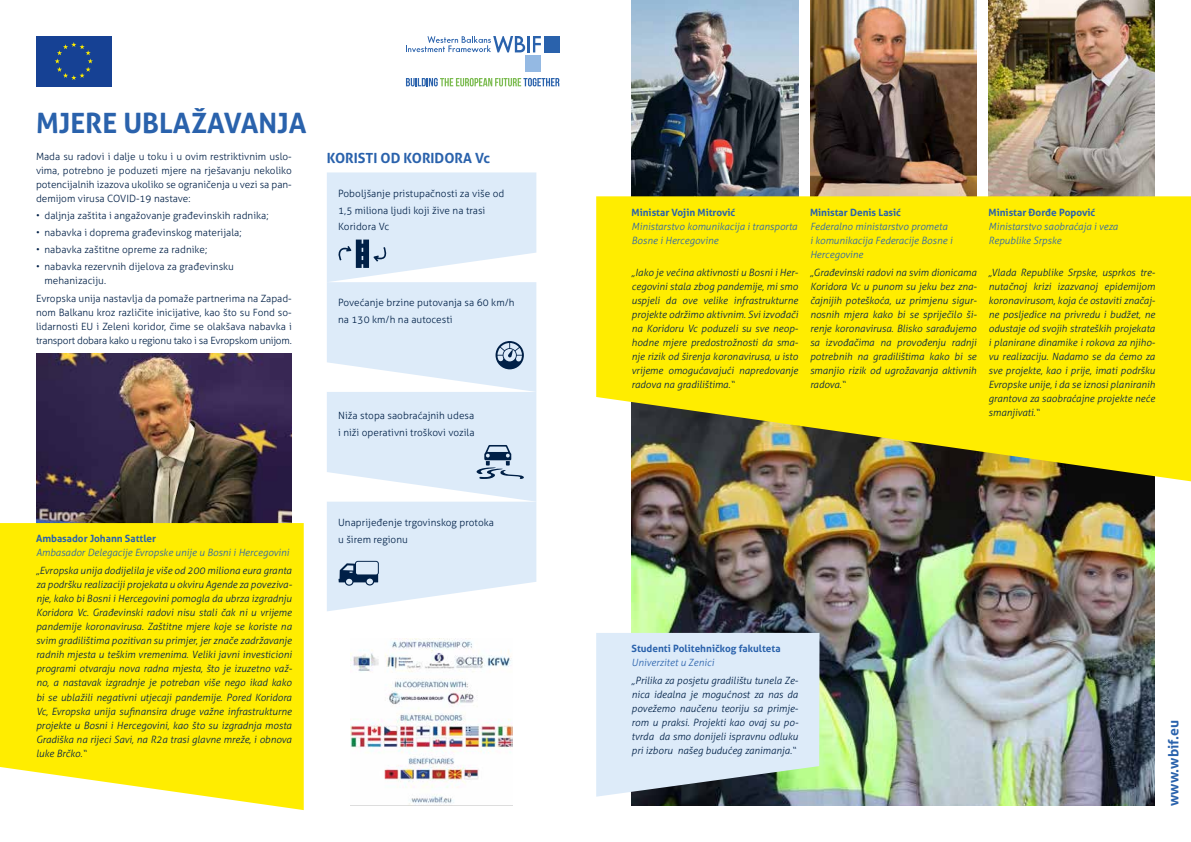
<style>
.page{position:relative;width:1191px;height:842px;background:#fff}
.page>*{position:absolute;margin:0;border:0;box-sizing:border-box;transform-origin:0 0}
.t1{font:700 28px "Aller";color:#2a62ac}
.t2{font:700 14px "Aller";color:#2a62ac}
.t3{font:italic 300 10px/14px "Aller";color:#002047;text-align:justify}
.t4{font:300 10px/14px "Aller";letter-spacing:.005em;color:#002047}
.t5{font:italic 300 10px/14px "Aller";color:#2a62ac}
.t6{font:700 10px "Aller";color:#2a62ac}
</style>
<div class="page">
<img style="left:36px;top:354px;width:256px;height:169px">
<img style="left:631px;top:481px;width:524px;height:325px">
<img style="left:631px;top:0;width:167px;height:196px">
<img style="left:810px;top:0;width:166px;height:196px">
<img style="left:988px;top:0;width:167px;height:196px">
<svg style="left:596px;top:196px;width:595px;height:285px;fill:#ffed00"></svg>
<svg style="left:0;top:523px;width:304px;height:287px;fill:#ffed00"></svg>
<svg style="left:596px;top:633px;width:223px;height:164px"></svg>
<img style="left:351px;top:639px;width:161px;height:167px">
<svg style="left:327px;top:172px;width:209px;height:439px"></svg>
<div style="left:36px;top:36px;width:76px;height:50px;background:#164194"></div>
<svg style="left:55px;top:42px;width:38px;height:38px"></svg>
<svg style="left:406px;top:36px;width:135px;height:16px"></svg>
<div style="left:525px;top:55px;width:16px;height:16px;background:#94b9e3"></div>
<div style="left:544px;top:36px;width:15px;height:16px;background:#2a62ac"></div>
<svg style="left:406px;top:78px;width:153px;height:8px"></svg>
<h1 class="t1" style="left:36px;top:105px;width:272px">MJERE UBLAŽAVANJA</h1>
<p class="t4" style="left:36px;top:150px;width:257px;text-align:justify">Mada su radovi i dalje u toku i u ovim restriktivnim uslo&shy;vima, potrebno je poduzeti mjere na rješavanju nekoliko potencijalnih izazova ukoliko se ograničenja u vezi sa pan&shy;demijom virusa COVID-19 nastave:</p>
<p class="t4" style="left:36px;top:209px;width:234px">• daljnja zaštita i angažovanje građevinskih radnika;</p>
<p class="t4" style="left:36px;top:226px;width:207px">• nabavka i doprema građevinskog materijala;</p>
<p class="t4" style="left:36px;top:242px;width:173px">• nabavka zaštitne opreme za radnike;</p>
<p class="t4" style="left:44px;top:259px;width:191px;text-indent:-8px">• nabavka rezervnih dijelova za građevinsku mehanizaciju.</p>
<p class="t4" style="left:36px;top:291px;width:257px;text-align:justify">Evropska unija nastavlja da pomaže partnerima na Zapad&shy;nom Balkanu kroz različite inicijative, kao što su Fond so&shy;lidarnosti EU i Zeleni koridor, čime se olakšava nabavka i transport dobara kako u regionu tako i sa Evropskom unijom.</p>
<h2 class="t2" style="left:327px;top:150px;width:165px">KORISTI OD KORIDORA Vc</h2>
<p class="t4" style="left:338px;top:185px;width:168px;line-height:16.8px">Poboljšanje pristupačnosti za više od<br>1,5 miliona ljudi koji žive na trasi<br>Koridora Vc</p>
<p class="t4" style="left:338px;top:294px;width:178px;line-height:16.8px">Povećanje brzine putovanja sa 60 km/h na 130 km/h na autocesti</p>
<p class="t4" style="left:338px;top:407px;width:138px;line-height:16.8px">Niža stopa saobraćajnih udesa i niži operativni troškovi vozila</p>
<p class="t6" style="left:36px;top:533px;width:122px">Ambasador Johann Sattler</p>
<p class="t5" style="left:36px;top:546px;width:255px">Ambasador Delegacije Evropske unije u Bosni i Hercegovini</p>
<p class="t3" style="left:36px;top:564px;width:257px">„Evropska unija dodijelila je više od 200 miliona eura granta za podršku realizaciji projekata u okviru Agende za poveziva&shy;nje, kako bi Bosni i Hercegovini pomogla da ubrza izgradnju Koridora Vc. Građevinski radovi nisu stali čak ni u vrijeme pandemije koronavirusa. Zaštitne mjere koje se koriste na svim gradilištima pozitivan su primjer, jer znače zadržavanje radnih mjesta u teškim vremenima. Veliki javni investicioni programi otvaraju nova radna mjesta, što je izuzetno važ&shy;no, a nastavak izgradnje je potreban više nego ikad kako bi se ublažili negativni utjecaji pandemije. Pored Koridora Vc, Evropska unija sufinansira druge važne infrastrukturne projekte u Bosni i Hercegovini, kao što su izgradnja mosta Gradiška na rijeci Savi, na R2a trasi glavne mreže, i obnova luke Brčko.“</p>
<p class="t4" style="left:338px;top:514px;width:157px;line-height:16.8px">Unaprijeđenje trgovinskog protoka u širem regionu</p>
<p class="t6" style="left:631px;top:206px;width:105px">Ministar Vojin Mitrović</p>
<p class="t5" style="left:631px;top:219px;width:167px">Ministarstvo komunikacija i transporta<br>Bosne i Hercegovine</p>
<p class="t3" style="left:631px;top:265px;width:168px">„Iako je većina aktivnosti u Bosni i Her&shy;cegovini stala zbog pandemije, mi smo uspjeli da ove velike infrastrukturne projekte održimo aktivnim. Svi izvođači na Koridoru Vc poduzeli su sve neop&shy;hodne mjere predostrožnosti da sma&shy;nje rizik od širenja koronavirusa, u isto vrijeme omogućavajući napredovanje radova na gradilištima.“</p>
<p class="t6" style="left:810px;top:206px;width:92px">Ministar Denis Lasić</p>
<p class="t5" style="left:810px;top:219px;width:144px">Federalno ministarstvo prometa i komunikacija Federacije Bosne i<br>Hercegovine</p>
<p class="t3" style="left:810px;top:265px;width:168px">„Građevinski radovi na svim dionicama Koridora Vc u punom su jeku bez zna&shy;čajnijih poteškoća, uz primjenu sigur&shy;nosnih mjera kako bi se spriječilo ši&shy;renje koronavirusa. Blisko sarađujemo sa izvođačima na provođenju radnji potrebnih na gradilištima kako bi se smanjio rizik od ugrožavanja aktivnih radova.“</p>
<p class="t6" style="left:988px;top:206px;width:108px">Ministar Đorđe Popović</p>
<p class="t5" style="left:988px;top:219px;width:131px">Ministarstvo saobraćaja i veza<br>Republike Srpske</p>
<p class="t3" style="left:988px;top:265px;width:168px">„Vlada Republike Srpske, usprkos tre&shy;nutačnoj krizi izazvanoj epidemijom koronavirusom, koja će ostaviti značaj&shy;ne posljedice na privredu i budžet, ne odustaje od svojih strateških projekata i planirane dinamike i rokova za njiho&shy;vu realizaciju. Nadamo se da ćemo za sve projekte, kao i prije, imati podršku Evropske unije, i da se iznosi planiranih grantova za saobraćajne projekte neće smanjivati.“</p>
<p class="t6" style="left:631px;top:642px;width:151px">Studenti Politehničkog fakulteta</p>
<p class="t5" style="left:631px;top:655px;width:84px">Univerzitet u Zenici</p>
<p class="t3" style="left:631px;top:673px;width:168px">„Prilika za posjetu gradilištu tunela Ze&shy;nica idealna je mogućnost za nas da povežemo naučenu teoriju sa primje&shy;rom u praksi. Projekti kao ovaj su po&shy;tvrda da smo donijeli ispravnu odluku pri izboru našeg budućeg zanimanja.“</p>
<h2 class="t2" style="left:1164px;top:806px;width:88px;rotate:-90deg">www.wbif.eu</h2>
</div>
